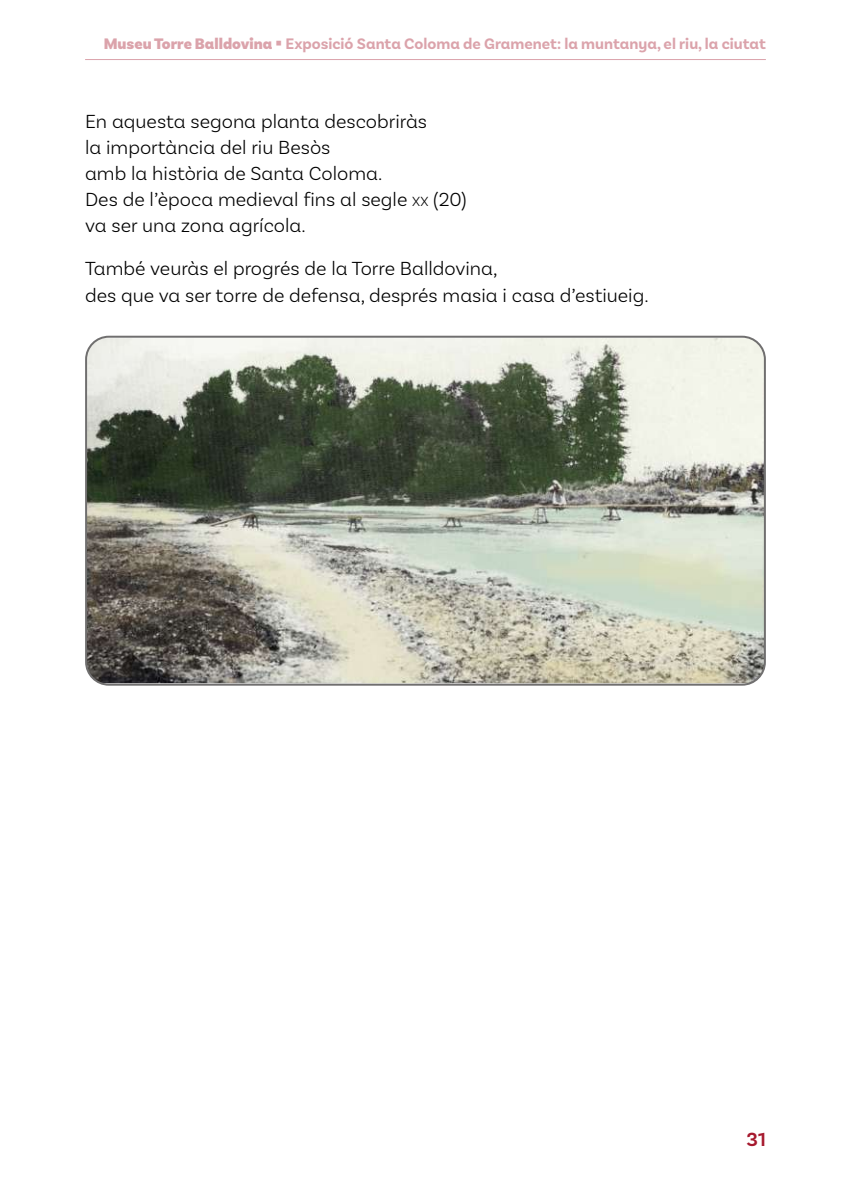
<style>
.page{position:relative;width:851px;height:1191px;background:#fff}
.page>*{position:absolute;margin:0;border:0;box-sizing:border-box;transform-origin:0 0}
.t1{font:300 20px/26px "Basic Sans Alt";color:#000}
.t2{font:600 20px "Basic Sans Alt";color:#a6192e}
.t3{font:700 16px "Basic Sans Alt";color:#dba3ab}
.s1{font-weight:900}
.s2{font-size:14px}
</style>
<div class="page">
<hr style="left:85px;top:59px;width:680px;height:1px;background:#dba3ab">
<img style="left:86px;top:338px;width:678px;height:345px">
<div style="left:85px;top:336px;width:680px;height:349px;border:2px solid #706f6f;border-radius:23px"></div>
<p class="t3" style="left:104px;top:34px;width:663px"><span class="s1">Museu Torre Balldovina</span> ▪ Exposició Santa Coloma de Gramenet: la muntanya, el riu, la ciutat</p>
<p class="t1" style="left:85px;top:108px;width:383px">En aquesta segona planta descobriràs<br>la importància del riu Besòs<br>amb la història de Santa Coloma.<br>Des de l’època medieval fins al segle <span class="s2">xx</span> (20) va ser una zona agrícola.</p>
<p class="t1" style="left:85px;top:255px;width:565px">També veuràs el progrés de la Torre Balldovina,<br>des que va ser torre de defensa, després masia i casa d’estiueig.</p>
<p class="t2" style="left:746px;top:1126px;width:21px">31</p>
</div>
